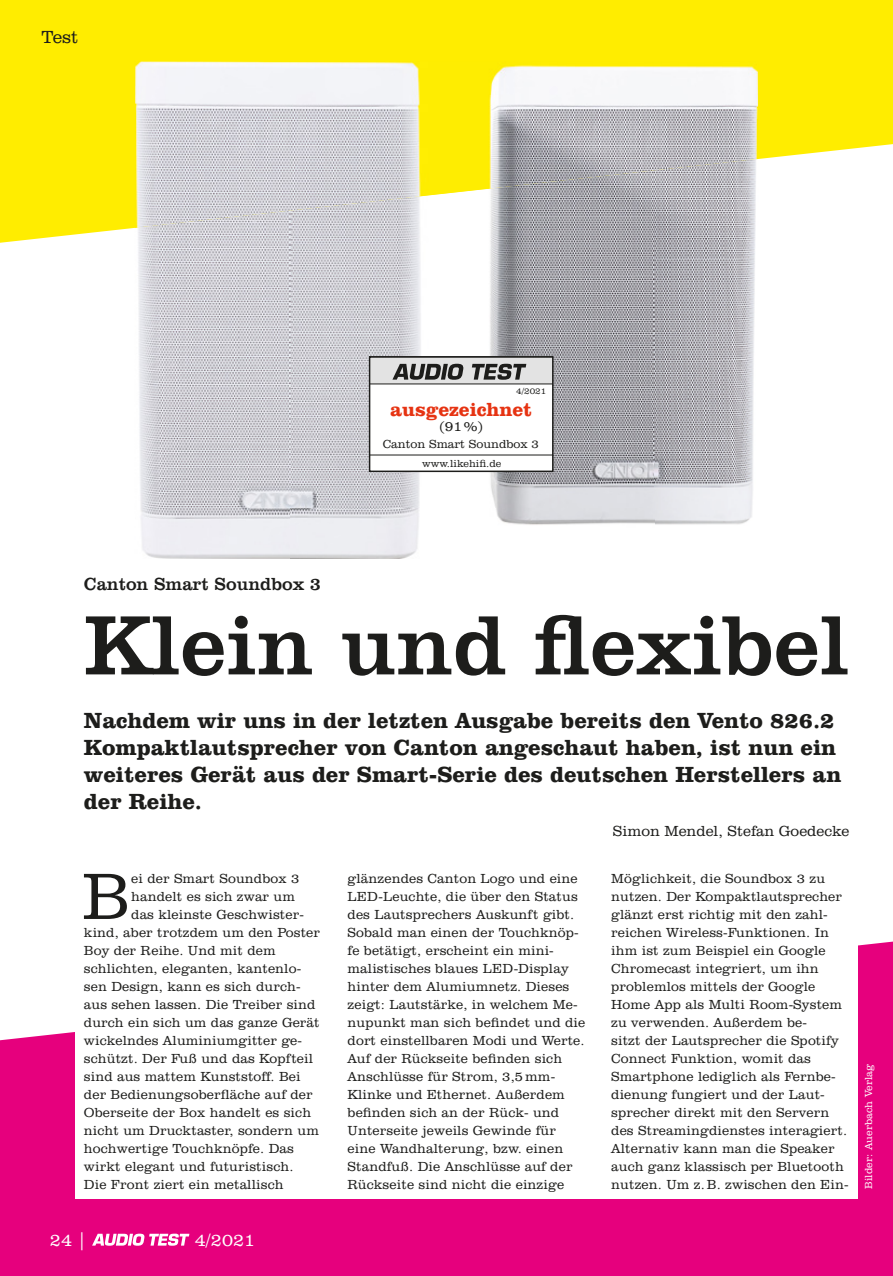
<style>
.page{position:relative;width:893px;height:1276px;background:#fff}
.page>*{position:absolute;margin:0;border:0;box-sizing:border-box;transform-origin:0 0}
.t1{font:86.4px "Clarendon BT Pro";color:#1d1d1b}
.t2{font:300 67.2px "Clarendon BT Pro";color:#1d1d1b}
.t3{font:800 22.5px/27px "Clarendon BT Pro";color:#1d1d1b}
.t4{font:800 19.5px "Clarendon BT Pro";color:#e63312}
.t5{font:18px "Clarendon BT Pro";color:#1d1d1b}
.t6{font:300 18px "Clarendon BT Pro";color:#fff}
.t7{font:300 18px "Clarendon BT Pro";color:#1d1d1b}
.t8{font:300 15px "Clarendon BT Pro";color:#1d1d1b}
.t9{font:300 14.25px "Clarendon BT Pro";color:#1d1d1b}
.t10{font:300 13.5px/18px "Clarendon BT Pro";letter-spacing:.01em;color:#1d1d1b}
.t11{font:300 12px "Clarendon BT Pro";color:#1d1d1b}
.t12{font:300 10.5px "Clarendon BT Pro";letter-spacing:.01em;color:#fff}
.t13{font:300 10.5px "Clarendon BT Pro";color:#1d1d1b}
.t14{font:300 9px "Clarendon BT Pro";color:#1d1d1b}
</style>
<div class="page">
<svg style="left:0;top:0;width:893px;height:243px;background:#ffef20"></svg>
<svg style="left:0;top:941px;width:893px;height:335px;background:#e81688"></svg>
<div style="left:75px;top:942px;width:783px;height:256px;background:#fff"></div>
<svg style="left:92px;top:1233px;width:97px;height:12px"></svg>
<img style="left:291px;top:228px;width:363px;height:330px">
<img style="left:654px;top:228px;width:104px;height:297px">
<img style="left:135px;top:228px;width:156px;height:330px">
<img style="left:135px;top:61px;width:623px;height:167px">
<div style="left:370px;top:357px;width:183px;height:114px;background:#fff"></div>
<svg style="left:372px;top:454px;width:179px;height:2px"></svg>
<div style="left:369px;top:356px;width:185px;height:116px;border:2px solid #1d1d1b"></div>
<svg style="left:370px;top:357px;width:183px;height:27px;background:#a9a9a8"></svg>
<h3 class="t7" style="left:41px;top:26px;width:39px">Test</h3>
<p class="t14" style="left:516px;top:385px;width:32px">4/2021</p>
<h3 class="t4" style="left:390px;top:396px;width:144px">ausgezeichnet</h3>
<p class="t9" style="left:440px;top:417px;width:45px">(91 %)</p>
<p class="t11" style="left:383px;top:436px;width:157px">Canton Smart Soundbox 3</p>
<p class="t13" style="left:422px;top:457px;width:81px">www.likehifi.de</p>
<h3 class="t5" style="left:84px;top:572px;width:239px">Canton Smart Soundbox 3</h3>
<h1 class="t1" style="left:84px;top:588px;width:767px">Klein und flexibel</h1>
<h3 class="t3" style="left:84px;top:706px;width:759px">Nachdem wir uns in der letzten Ausgabe bereits den Vento 826.2<br>Kompaktlautsprecher von Canton angeschaut haben, ist nun ein weiteres Gerät aus der Smart-Serie des deutschen Herstellers an der Reihe.</h3>
<p class="t8" style="left:613px;top:821px;width:238px">Simon Mendel, Stefan Goedecke</p>
<h2 class="t2" style="left:82px;top:853px;width:50px">B</h2>
<p class="t10" style="left:131px;top:869px;width:170px">ei der Smart Soundbox 3</p>
<p class="t10" style="left:131px;top:887px;width:165px">handelt es sich zwar um</p>
<p class="t10" style="left:131px;top:905px;width:174px">das kleinste Geschwister-</p>
<p class="t10" style="left:84px;top:923px;width:238px">kind, aber trotzdem um den Poster</p>
<p class="t10" style="left:84px;top:941px;width:193px">Boy der Reihe. Und mit dem</p>
<p class="t10" style="left:84px;top:959px;width:219px">schlichten, eleganten, kantenlo-</p>
<p class="t10" style="left:84px;top:977px;width:218px">sen Design, kann es sich durch-</p>
<p class="t10" style="left:84px;top:995px;width:233px">aus sehen lassen. Die Treiber sind</p>
<p class="t10" style="left:84px;top:1013px;width:237px">durch ein sich um das ganze Gerät</p>
<p class="t10" style="left:84px;top:1031px;width:220px">wickelndes Aluminiumgitter ge-</p>
<p class="t10" style="left:84px;top:1049px;width:231px">schützt. Der Fuß und das Kopfteil</p>
<p class="t10" style="left:84px;top:1067px;width:218px">sind aus mattem Kunststoff. Bei</p>
<p class="t10" style="left:84px;top:1085px;width:230px">der Bedienungsoberfläche auf der</p>
<p class="t10" style="left:84px;top:1103px;width:229px">Oberseite der Box handelt es sich</p>
<p class="t10" style="left:84px;top:1121px;width:236px">nicht um Drucktaster, sondern um</p>
<p class="t10" style="left:84px;top:1139px;width:211px">hochwertige Touchknöpfe. Das</p>
<p class="t10" style="left:84px;top:1157px;width:211px">wirkt elegant und futuristisch.</p>
<p class="t10" style="left:84px;top:1175px;width:201px">Die Front ziert ein metallisch</p>
<p class="t10" style="left:348px;top:869px;width:239px">glänzendes Canton Logo und eine<br>LED-Leuchte, die über den Status des Lautsprechers Auskunft gibt.<br>Sobald man einen der Touchknöp&shy;fe betätigt, erscheint ein mini&shy;malistisches blaues LED-Display hinter dem Alumiumnetz. Dieses zeigt: Lautstärke, in welchem Me&shy;nupunkt man sich befindet und die dort einstellbaren Modi und Werte.<br>Auf der Rückseite befinden sich<br>Anschlüsse für Strom, 3,5 mm-<br>Klinke und Ethernet. Außerdem befinden sich an der Rück- und<br>Unterseite jeweils Gewinde für eine Wandhalterung, bzw. einen<br>Standfuß. Die Anschlüsse auf der<br>Rückseite sind nicht die einzige</p>
<p class="t10" style="left:611px;top:869px;width:239px">Möglichkeit, die Soundbox 3 zu nutzen. Der Kompaktlautsprecher glänzt erst richtig mit den zahl&shy;reichen Wireless-Funktionen. In ihm ist zum Beispiel ein Google<br>Chromecast integriert, um ihn problemlos mittels der Google<br>Home App als Multi Room-System zu verwenden. Außerdem be-<br>sitzt der Lautsprecher die Spotify<br>Connect Funktion, womit das<br>Smartphone lediglich als Fernbe&shy;dienung fungiert und der Laut&shy;sprecher direkt mit den Servern des Streamingdienstes interagiert.<br>Alternativ kann man die Speaker auch ganz klassisch per Bluetooth nutzen. Um z. B. zwischen den Ein-</p>
<p class="t12" style="left:862px;top:1189px;width:127px;rotate:-90deg">Bilder: Auerbach Verlag</p>
<h3 class="t6" style="left:50px;top:1228px;width:38px">24 |</h3>
<h3 class="t6" style="left:195px;top:1228px;width:62px">4/2021</h3>
</div>
